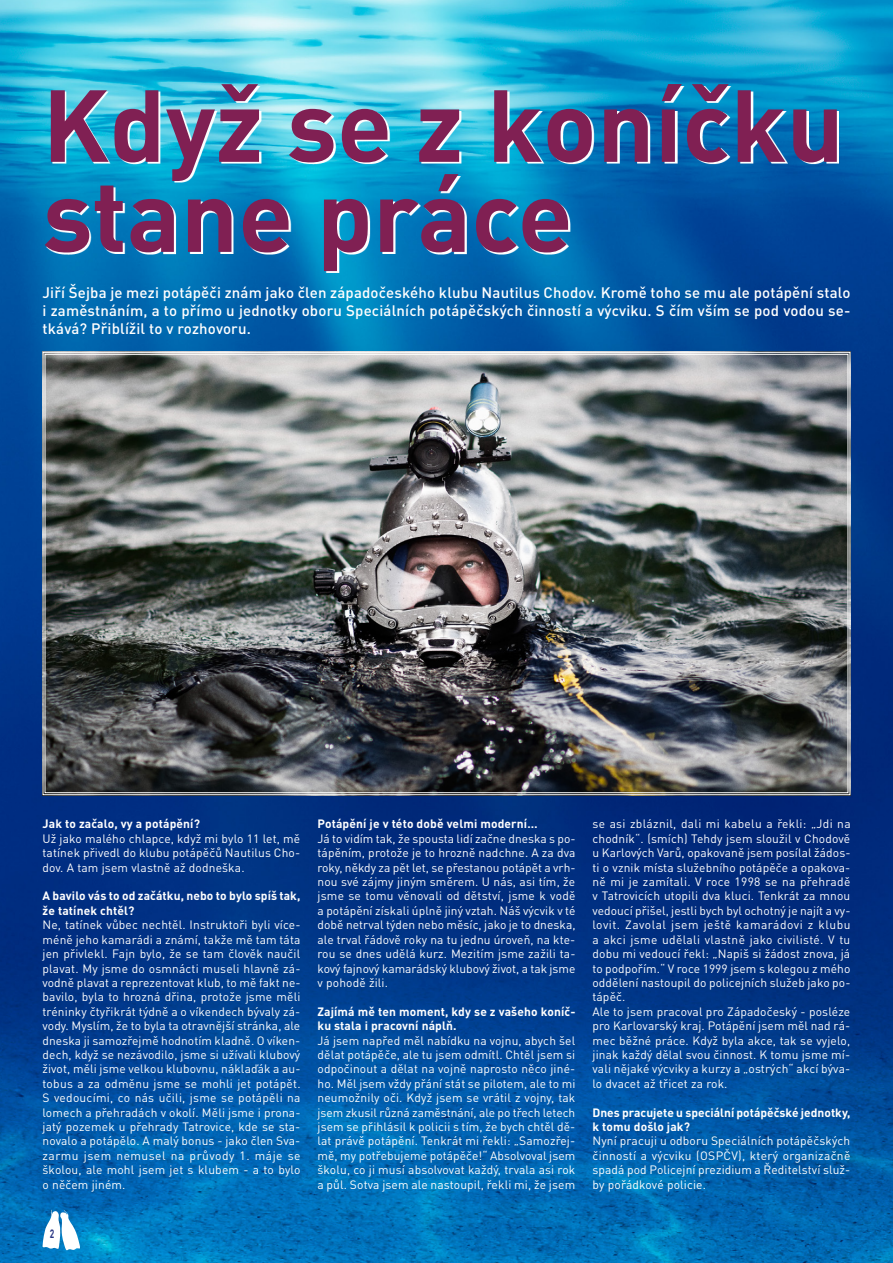
<style>
.page{position:relative;width:893px;height:1263px;background:#fff}
.page>*{position:absolute;margin:0;border:0;box-sizing:border-box;transform-origin:0 0}
.t1{font:700 100.5px/90px "DIN Pro";color:#802053}
.t2{font:500 15px/18px "DIN Pro";letter-spacing:.01em;color:#fff;text-align:justify}
.t3{font:12px/14.4px "DIN Pro Regular 2";letter-spacing:.01em;color:#fff;text-align:justify}
.t4{font:700 12px/14.4px "DIN Pro";letter-spacing:.01em;color:#fff}
.t5{font:700 12px "DIN Pro";color:#283583;scale:.7 1}
</style>
<div class="page">
<img style="left:0;top:0;width:893px;height:1263px">
<svg style="left:43px;top:1209px;width:37px;height:41px"></svg>
<img style="left:42px;top:351px;width:809px;height:445px">
<svg style="left:46px;top:86px;width:793px;height:187px"></svg>
<h1 class="t1" style="left:43px;top:77px;width:803px">Když se z koníčku stane práce</h1>
<p class="t2" style="left:43px;top:283px;width:809px">Jiří Šejba je mezi potápěči znám jako člen západočeského klubu Nautilus Chodov. Kromě toho se mu ale potápění stalo i zaměstnáním, a to přímo u jednotky oboru Speciálních potápěčských činností a výcviku. S čím vším se pod vodou se&shy;tkává? Přiblížil to v rozhovoru.</p>
<p class="t4" style="left:43px;top:816px;width:159px">Jak to začalo, vy a potápění?</p>
<p class="t3" style="left:43px;top:831px;width:259px">Už jako malého chlapce, když mi bylo 11 let, mě tatínek přivedl do klubu potápěčů Nautilus Cho&shy;dov. A tam jsem vlastně až dodneška.</p>
<p class="t4" style="left:43px;top:888px;width:259px">A bavilo vás to od začátku, nebo to bylo spíš tak, že tatínek chtěl?</p>
<p class="t3" style="left:43px;top:917px;width:260px">Ne, tatínek vůbec nechtěl. Instruktoři byli více&shy;méně jeho kamarádi a známí, takže mě tam táta jen přivlekl. Fajn bylo, že se tam člověk naučil plavat. My jsme do osmnácti museli hlavně zá&shy;vodně plavat a reprezentovat klub, to mě fakt ne&shy;bavilo, byla to hrozná dřina, protože jsme měli tréninky čtyřikrát týdně a o víkendech bývaly zá&shy;vody. Myslím, že to byla ta otravnější stránka, ale dneska ji samozřejmě hodnotím kladně. O víken&shy;dech, když se nezávodilo, jsme si užívali klubový život, měli jsme velkou klubovnu, náklaďák a au&shy;tobus a za odměnu jsme se mohli jet potápět.<br>S vedoucími, co nás učili, jsme se potápěli na lomech a přehradách v okolí. Měli jsme i prona&shy;jatý pozemek u přehrady Tatrovice, kde se sta&shy;novalo a potápělo. A malý bonus - jako člen Sva&shy;zarmu jsem nemusel na průvody 1. máje se školou, ale mohl jsem jet s klubem - a to bylo o něčem jiném.</p>
<p class="t5" style="left:50px;top:1225px;width:8px">2</p>
<p class="t4" style="left:317px;top:816px;width:222px">Potápění je v této době velmi moderní…</p>
<p class="t3" style="left:317px;top:831px;width:260px">Já to vidím tak, že spousta lidí začne dneska s po&shy;tápěním, protože je to hrozně nadchne. A za dva roky, někdy za pět let, se přestanou potápět a vrh&shy;nou své zájmy jiným směrem. U nás, asi tím, že jsme se tomu věnovali od dětství, jsme k vodě a potápění získali úplně jiný vztah. Náš výcvik v té době netrval týden nebo měsíc, jako je to dneska, ale trval řádově roky na tu jednu úroveň, na kte&shy;rou se dnes udělá kurz. Mezitím jsme zažili ta&shy;kový fajnový kamarádský klubový život, a tak jsme v pohodě žili.</p>
<p class="t4" style="left:317px;top:1004px;width:260px">Zajímá mě ten moment, kdy se z vašeho koníč&shy;ku stala i pracovní náplň.</p>
<p class="t3" style="left:317px;top:1033px;width:259px">Já jsem napřed měl nabídku na vojnu, abych šel dělat potápěče, ale tu jsem odmítl. Chtěl jsem si odpočinout a dělat na vojně naprosto něco jiné&shy;ho. Měl jsem vždy přání stát se pilotem, ale to mi neumožnily oči. Když jsem se vrátil z vojny, tak jsem zkusil různá zaměstnání, ale po třech letech jsem se přihlásil k policii s tím, že bych chtěl dě&shy;lat právě potápění. Tenkrát mi řekli: „Samozřej&shy;mě, my potřebujeme potápěče!“ Absolvoval jsem školu, co ji musí absolvovat každý, trvala asi rok a půl. Sotva jsem ale nastoupil, řekli mi, že jsem</p>
<p class="t3" style="left:592px;top:817px;width:260px;text-align:left">se asi zbláznil, dali mi kabelu a řekli: „Jdi na chodník“. (smích) Tehdy jsem sloužil v Chodově u Karlových Varů, opakovaně jsem posílal žádos&shy;ti o vznik místa služebního potápěče a opakova&shy;ně mi je zamítali. V roce 1998 se na přehradě v Tatrovicích utopili dva kluci. Tenkrát za mnou vedoucí přišel, jestli bych byl ochotný je najít a vy&shy;lovit. Zavolal jsem ještě kamarádovi z klubu a akci jsme udělali vlastně jako civilisté. V tu dobu mi vedoucí řekl: „Napiš si žádost znova, já to podpořím.“ V roce 1999 jsem s kolegou z mého oddělení nastoupil do policejních služeb jako po&shy;tápěč.<br>Ale to jsem pracoval pro Západočeský - posléze pro Karlovarský kraj. Potápění jsem měl nad rá&shy;mec běžné práce. Když byla akce, tak se vyjelo, jinak každý dělal svou činnost. K tomu jsme mí&shy;vali nějaké výcviky a kurzy a „ostrých“ akcí býva&shy;lo dvacet až třicet za rok.</p>
<p class="t4" style="left:592px;top:1104px;width:260px">Dnes pracujete u speciální potápěčské jednotky, k tomu došlo jak?</p>
<p class="t3" style="left:592px;top:1133px;width:259px">Nyní pracuji u odboru Speciálních potápěčských činností a výcviku (OSPČV), který organizačně spadá pod Policejní prezidium a Ředitelství služ&shy;by pořádkové policie.</p>
</div>
